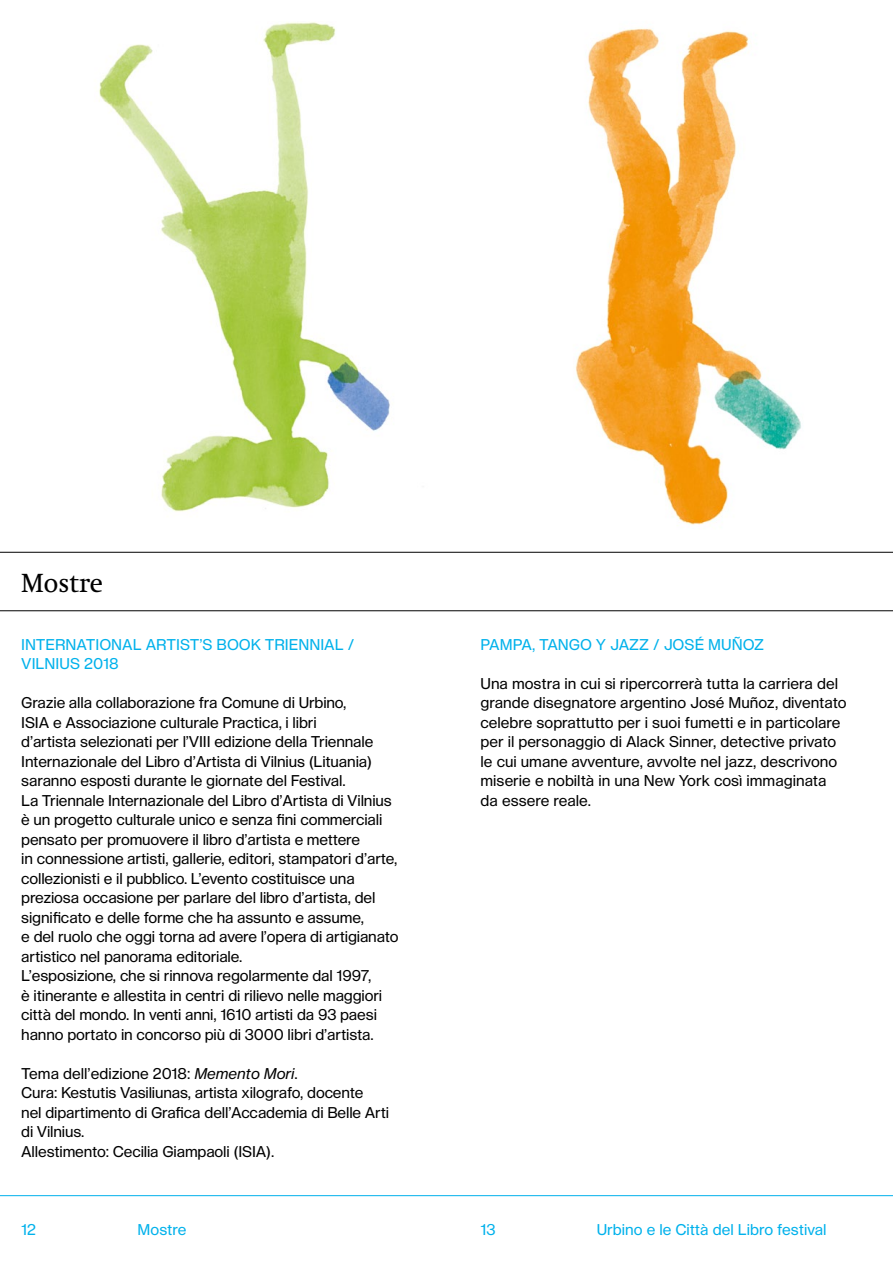
<style>
.page{position:relative;width:893px;height:1263px;background:#fff}
.page>*{position:absolute;margin:0;border:0;box-sizing:border-box;transform-origin:0 0}
.t1{font:25.95px "Swift";color:#000}
.t2{font:15px/19.5px "GM Grotesque";letter-spacing:-.01em;color:#000}
.t3{font:15px/19.5px "GM Grotesque";color:#00b1eb}
.s1{font-style:italic}
</style>
<div class="page">
<hr style="left:0;top:1195px;width:893px;height:1px;background:#00b1eb">
<img style="left:99px;top:22px;width:291px;height:490px">
<img style="left:575px;top:28px;width:226px;height:498px">
<hr style="left:0;top:610px;width:893px;height:1px;background:#000">
<hr style="left:0;top:552px;width:893px;height:1px;background:#000">
<h1 class="t1" style="left:21px;top:568px;width:83px">Mostre</h1>
<p class="t3" style="left:21px;top:634px;width:335px">INTERNATIONAL ARTIST’S BOOK TRIENNIAL /<br>VILNIUS 2018</p>
<p class="t2" style="left:21px;top:692px;width:379px">Grazie alla collaborazione fra Comune di Urbino,<br>ISIA e Associazione culturale Practica, i libri<br>d’artista selezionati per l’VIII edizione della Triennale Internazionale del Libro d’Artista di Vilnius (Lituania) saranno esposti durante le giornate del Festival.<br>La Triennale Internazionale del Libro d’Artista di Vilnius è un progetto culturale unico e senza fini commerciali pensato per promuovere il libro d’artista e mettere<br>in connessione artisti, gallerie, editori, stampatori d’arte, collezionisti e il pubblico. L’evento costituisce una preziosa occasione per parlare del libro d’artista, del significato e delle forme che ha assunto e assume,<br>e del ruolo che oggi torna ad avere l’opera di artigianato artistico nel panorama editoriale.<br>L’esposizione, che si rinnova regolarmente dal 1997,<br>è itinerante e allestita in centri di rilievo nelle maggiori città del mondo. In venti anni, 1610 artisti da 93 paesi hanno portato in concorso più di 3000 libri d’artista.</p>
<p class="t2" style="left:21px;top:1063px;width:369px">Tema dell’edizione 2018: <span class="s1">Memento Mori</span>.<br>Cura: Kestutis Vasiliunas, artista xilografo, docente<br>nel dipartimento di Grafica dell’Accademia di Belle Arti di Vilnius.<br>Allestimento: Cecilia Giampaoli (ISIA).</p>
<p class="t3" style="left:480px;top:634px;width:285px">PAMPA, TANGO Y JAZZ / JOSÉ MUÑOZ</p>
<p class="t2" style="left:480px;top:673px;width:368px">Una mostra in cui si ripercorrerà tutta la carriera del grande disegnatore argentino José Muñoz, diventato celebre soprattutto per i suoi fumetti e in particolare per il personaggio di Alack Sinner, detective privato le cui umane avventure, avvolte nel jazz, descrivono miserie e nobiltà in una New York così immaginata da essere reale.</p>
<p class="t3" style="left:21px;top:1219px;width:16px">12</p>
<p class="t3" style="left:137px;top:1219px;width:50px">Mostre</p>
<p class="t3" style="left:480px;top:1219px;width:17px">13</p>
<p class="t3" style="left:597px;top:1219px;width:231px">Urbino e le Città del Libro festival</p>
</div>
